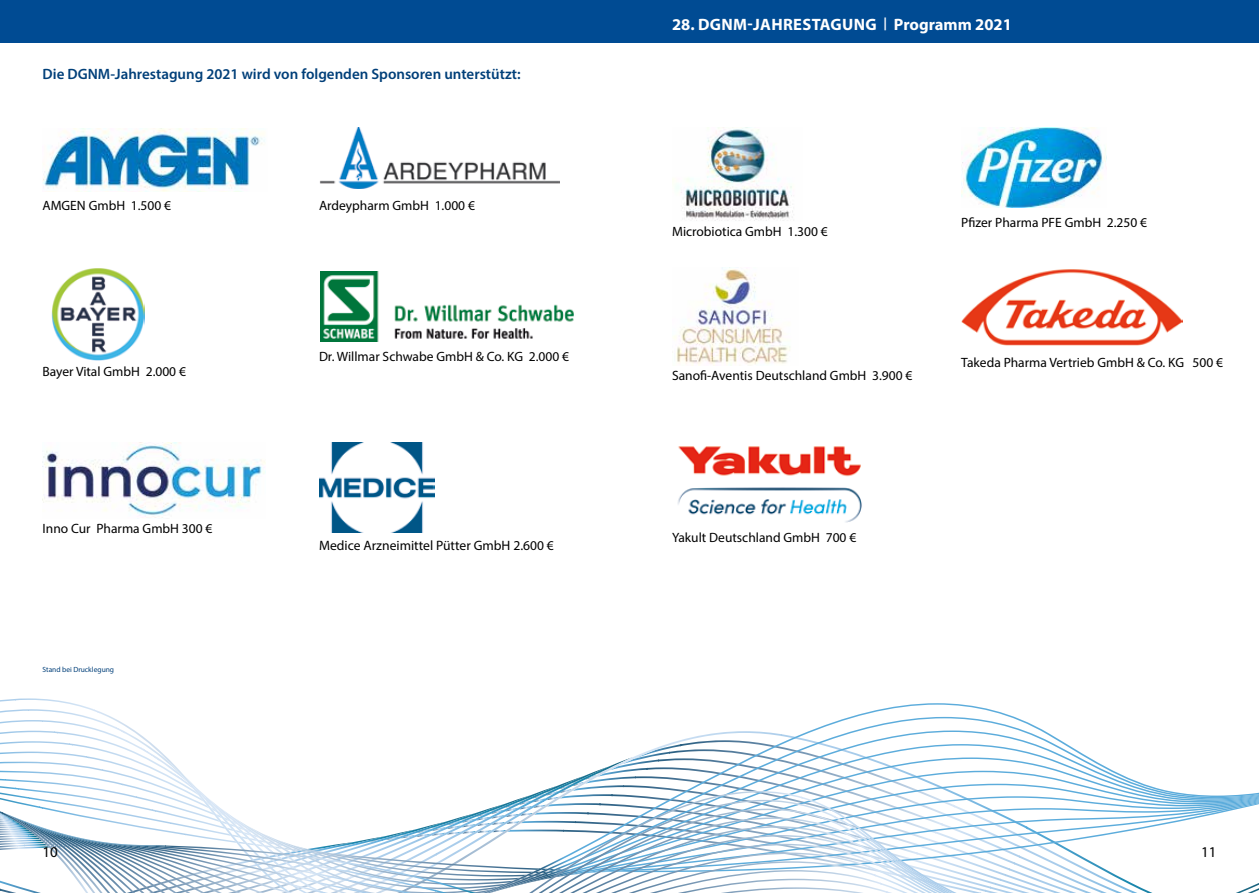
<style>
.page{position:relative;width:1259px;height:893px;background:#fff}
.page>*{position:absolute;margin:0;border:0;box-sizing:border-box;transform-origin:0 0}
.t1{font:700 16.5px "Myriad Pro";letter-spacing:.005em;color:#fff}
.t2{font:600 15px "Myriad Pro";color:#003f79}
.t3{font:15px "Myriad Pro";color:#000}
.t4{font:13.65px "Myriad Pro";color:#000}
.t5{font:13.5px "Myriad Pro";color:#000}
.t6{font:7.5px "Myriad Pro";color:#003f79}
.s1{font-size:13.5px}
.s2{font-family:"Meta Plus";font-weight:400}
</style>
<div class="page">
<svg style="left:0;top:709px;width:1168px;height:184px"></svg>
<svg style="left:494px;top:791px;width:765px;height:102px"></svg>
<div style="left:0;top:0;width:1259px;height:43px;background:#004b93"></div>
<img style="left:320px;top:128px;width:239px;height:60px">
<img style="left:321px;top:271px;width:253px;height:71px">
<img style="left:672px;top:128px;width:121px;height:93px">
<img style="left:961px;top:128px;width:145px;height:79px">
<img style="left:674px;top:268px;width:116px;height:98px">
<img style="left:677px;top:446px;width:185px;height:77px">
<img style="left:51px;top:268px;width:93px;height:93px">
<img style="left:43px;top:128px;width:222px;height:63px">
<img style="left:961px;top:269px;width:221px;height:77px">
<img style="left:43px;top:442px;width:223px;height:76px">
<img style="left:319px;top:442px;width:115px;height:90px">
<p class="t2" style="left:43px;top:65px;width:479px">Die DGNM-Jahrestagung 2021 wird von folgenden Sponsoren unterstützt:</p>
<p class="t5" style="left:43px;top:197px;width:130px">AMGEN GmbH 1.500 €</p>
<p class="t5" style="left:43px;top:363px;width:145px">Bayer Vital GmbH 2.000 €</p>
<p class="t5" style="left:43px;top:520px;width:171px">Inno Cur Pharma GmbH 300 €</p>
<p class="t6" style="left:43px;top:665px;width:73px">Stand bei Drucklegung</p>
<p class="t5" style="left:319px;top:197px;width:157px">Ardeypharm GmbH 1.000 €</p>
<p class="t5" style="left:319px;top:348px;width:252px">Dr. Willmar Schwabe GmbH &amp; Co. KG 2.000 €</p>
<p class="t4" style="left:319px;top:537px;width:236px">Medice Arzneimittel Pütter GmbH 2.6<span class="s1">00 €</span></p>
<p class="t1" style="left:672px;top:14px;width:341px">28. DGNM-JAHRESTAGUNG <span class="s2">|</span> Programm 2021</p>
<p class="t5" style="left:672px;top:223px;width:157px">Microbiotica GmbH 1.300 €</p>
<p class="t5" style="left:672px;top:367px;width:242px">Sanofi-Aventis Deutschland GmbH 3.900 €</p>
<p class="t5" style="left:961px;top:214px;width:187px">Pfizer Pharma PFE GmbH 2.250 €</p>
<p class="t5" style="left:961px;top:354px;width:263px">Takeda Pharma Vertrieb GmbH &amp; Co. KG 500 €</p>
<p class="t5" style="left:672px;top:529px;width:186px">Yakult Deutschland GmbH 700 €</p>
<p class="t3" style="left:43px;top:843px;width:17px">10</p>
<p class="t3" style="left:1201px;top:843px;width:17px">11</p>
</div>
